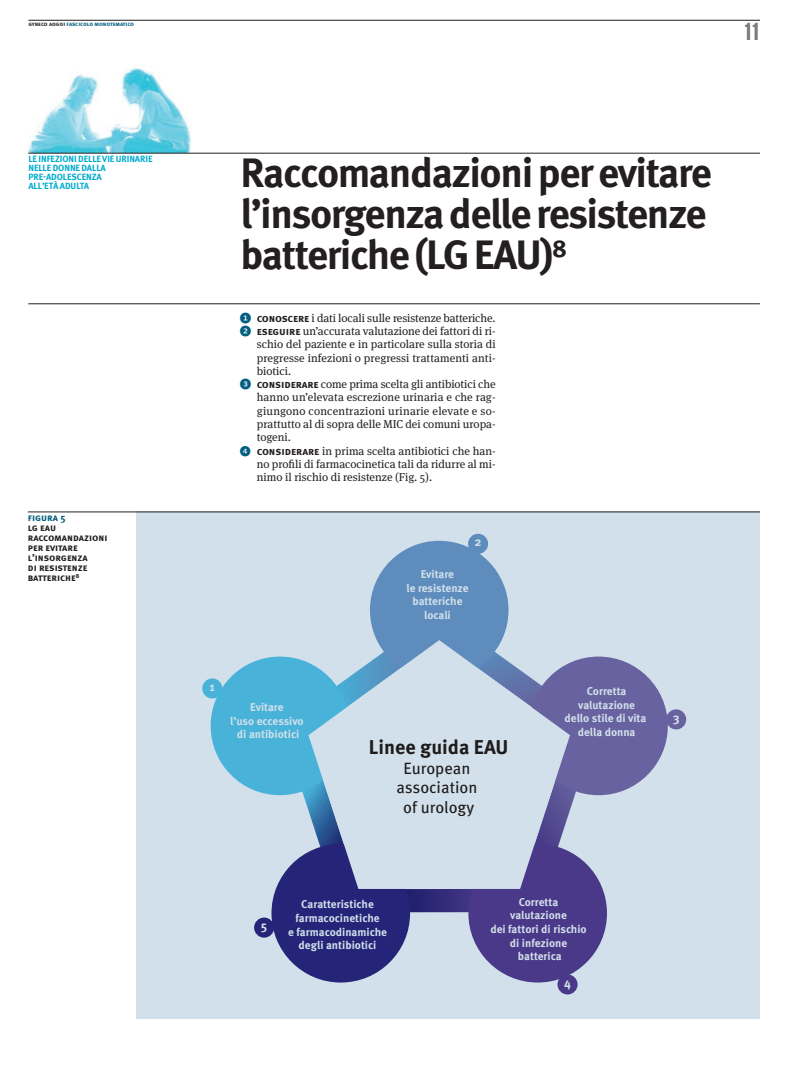
<style>
.page{position:relative;width:794px;height:1078px;background:#fff}
.page>*{position:absolute;margin:0;border:0;box-sizing:border-box;transform-origin:0 0}
.t1{font:700 41px/41px "Meta Pro";letter-spacing:-.035em;color:#241f1f}
.t2{font:900 extra-condensed 24px "Helvetica";color:#7d7c7e}
.t3{font:700 19.9px "Meta Pro";color:#241f1f}
.t4{font:16.3px/19.6px "Meta Pro";color:#241f1f;text-align:center}
.t5{font:700 12.5px "Meta Pro";color:#fff}
.t6{font:11.5px "Meta Serif OT";color:#241f1f}
.t7{font:700 11.3px/13.5px "Meta Pro";color:#fff;text-align:center}
.t8{font:700 10px/10px "Meta Pro";letter-spacing:-.005em;color:#241f1f}
.t9{font:700 10px "Meta Pro";color:#005d7f}
.t10{font:700 9px/9px "Meta Pro";letter-spacing:-.01em;color:#00acce}
.t11{font:700 6px "Meta Pro";letter-spacing:-.01em;color:#005d7f}
.s1{color:#241f1f}
.s2{font-family:"Whitney Index Black Round Bd";color:#005d7f}
.s3{font-family:"Meta Pro";font-weight:700;font-size:11px}
.s4{font-family:"Whitney Index Black Round Bd";font-size:11px;color:#005d7f}
</style>
<div class="page">
<hr style="left:28px;top:20px;width:732px;height:1px;background:#241f1f">
<hr style="left:28px;top:303px;width:732px;height:1px;background:#241f1f">
<img style="left:27px;top:68px;width:164px;height:85px">
<hr style="left:28px;top:153px;width:732px;height:1px;background:#241f1f">
<div style="left:137px;top:511px;width:623px;height:507px;background:#d1e0ea"></div>
<svg style="left:570px;top:789px;width:7px;height:21px"></svg>
<svg style="left:302px;top:789px;width:6px;height:20px"></svg>
<svg style="left:406px;top:889px;width:66px;height:23px"></svg>
<div style="left:202px;top:678px;width:20px;height:20px;background:#49b2d9;border-radius:50%"></div>
<svg style="left:468px;top:533px;width:20px;height:20px"></svg>
<div style="left:666px;top:709px;width:20px;height:20px;background:#6863a0;border-radius:50%"></div>
<div style="left:557px;top:974px;width:20px;height:20px;background:#4a3888;border-radius:50%"></div>
<div style="left:254px;top:917px;width:20px;height:20px;background:#242478;border-radius:50%"></div>
<div style="left:211px;top:656px;width:138px;height:139px;background:#49b2d9;border-radius:50%"></div>
<div style="left:529px;top:656px;width:139px;height:139px;background:#6863a0;border-radius:50%"></div>
<div style="left:370px;top:540px;width:138px;height:139px;background:#5e8cbd;border-radius:50%"></div>
<div style="left:271px;top:843px;width:139px;height:139px;background:#242478;border-radius:50%"></div>
<div style="left:468px;top:843px;width:139px;height:139px;background:#4a3888;border-radius:50%"></div>
<svg style="left:308px;top:640px;width:262px;height:248px"></svg>
<hr style="left:28px;top:511px;width:732px;height:1px;background:#241f1f">
<p class="t11" style="left:28px;top:22px;width:107px"><span class="s1">gyneco aogoi</span> fascicolo monotematico</p>
<h2 class="t2" style="left:744px;top:23px;width:17px">11</h2>
<p class="t10" style="left:28px;top:155px;width:126px">LE INFEZIONI DELLE VIE URINARIE<br>NELLE DONNE DALLA<br>PRE-ADOLESCENZA<br>ALL’ETÀ ADULTA</p>
<h1 class="t1" style="left:240px;top:155px;width:473px">Raccomandazioni per evitare l’insorgenza delle resistenze batteriche (LG EAU)<sup>8</sup></h1>
<p class="t9" style="left:28px;top:513px;width:39px">figura 5</p>
<p class="t8" style="left:28px;top:523px;width:81px">lg eau raccomandazioni per evitare l’insorgenza<br>di resistenze batteriche<sup>8</sup></p>
<p class="t6" style="left:240px;top:313px;width:257px"><span class="s2">1</span> <span class="s3">conoscere</span> i dati locali sulle resistenze batteriche.</p>
<p class="t6" style="left:240px;top:327px;width:257px"><span class="s2">2</span> <span class="s3">eseguire</span> un’accurata valutazione dei fattori di ri-</p>
<p class="t6" style="left:257px;top:340px;width:240px">schio del paziente e in particolare sulla storia di</p>
<p class="t6" style="left:257px;top:353px;width:240px">pregresse infezioni o pregressi trattamenti anti-</p>
<p class="t6" style="left:257px;top:366px;width:36px">biotici.</p>
<p class="t6" style="left:240px;top:380px;width:257px"><span class="s2">3</span> <span class="s3">considerare</span> come prima scelta gli antibiotici che</p>
<p class="t6" style="left:257px;top:393px;width:240px">hanno un’elevata escrezione urinaria e che rag-</p>
<p class="t6" style="left:257px;top:406px;width:240px">giungono concentrazioni urinarie elevate e so-</p>
<p class="t6" style="left:257px;top:419px;width:240px">prattutto al di sopra delle MIC dei comuni uropa-</p>
<p class="t6" style="left:257px;top:433px;width:36px">togeni.</p>
<p class="t6" style="left:240px;top:446px;width:257px"><span class="s4">4</span> <span class="s3">considerare</span> in prima scelta antibiotici che han-</p>
<p class="t6" style="left:257px;top:459px;width:240px">no profili di farmacocinetica tali da ridurre al mi-</p>
<p class="t6" style="left:257px;top:472px;width:177px">nimo il rischio di resistenze (Fig. 5).</p>
<p class="t5" style="left:474px;top:537px;width:9px">2</p>
<p class="t7" style="left:406px;top:568px;width:64px">Evitare<br>le resistenze batteriche locali</p>
<p class="t5" style="left:210px;top:681px;width:7px">1</p>
<p class="t7" style="left:230px;top:701px;width:75px">Evitare<br>l’uso eccessivo di antibiotici</p>
<h3 class="t3" style="left:369px;top:739px;width:141px">Linee guida EAU</h3>
<h3 class="t4" style="left:396px;top:759px;width:83px">European association of urology</h3>
<p class="t7" style="left:564px;top:685px;width:83px">Corretta valutazione dello stile di vita della donna</p>
<p class="t5" style="left:672px;top:712px;width:8px">3</p>
<p class="t5" style="left:261px;top:920px;width:8px">5</p>
<p class="t7" style="left:288px;top:898px;width:100px">Caratteristiche farmacocinetiche<br>e farmacodinamiche degli antibiotici</p>
<p class="t7" style="left:490px;top:896px;width:98px">Corretta valutazione<br>dei fattori di rischio di infezione batterica</p>
<p class="t5" style="left:564px;top:977px;width:8px">4</p>
</div>
